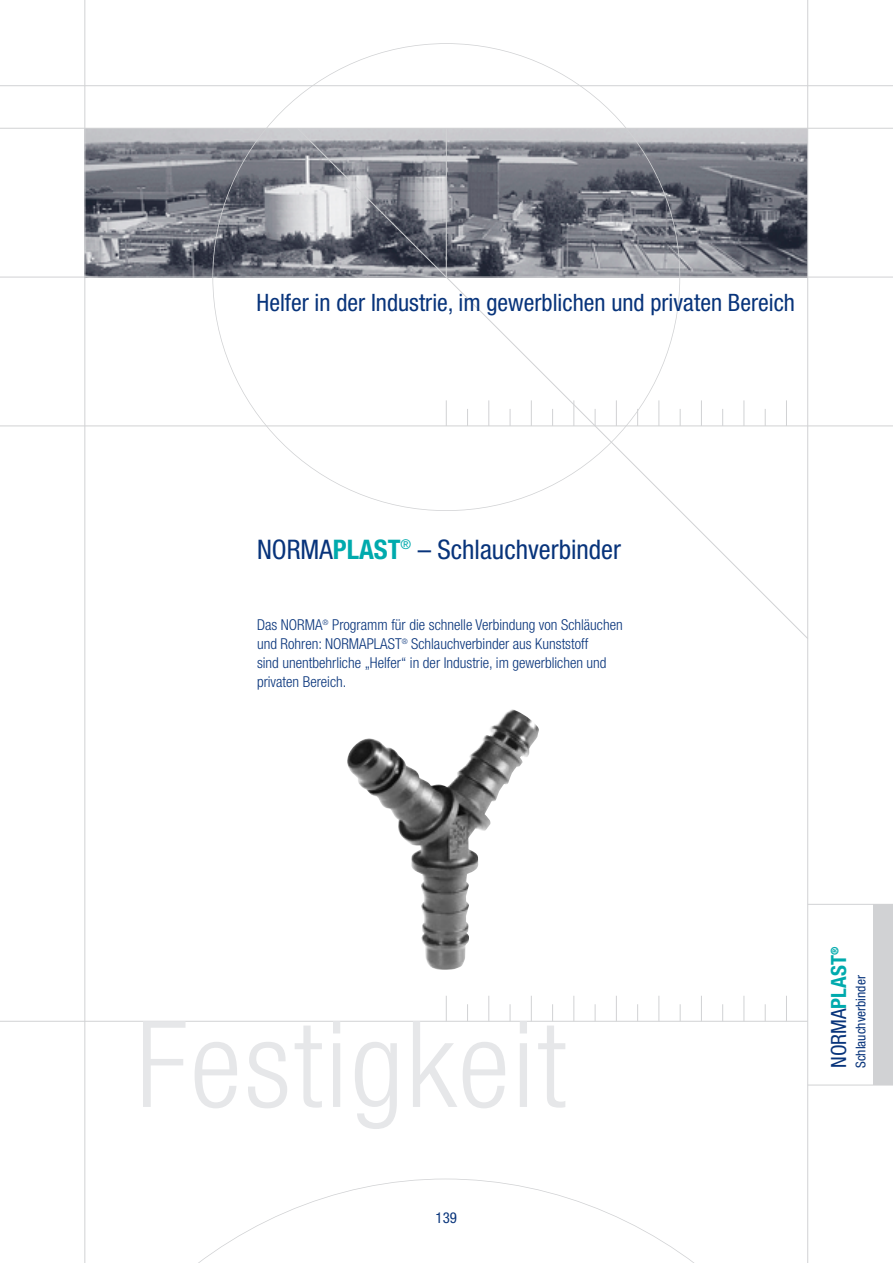
<style>
.page{position:relative;width:893px;height:1263px;background:#fff}
.page>*{position:absolute;margin:0;border:0;box-sizing:border-box;transform-origin:0 0}
.t1{font:300 condensed 120px "Helvetica Neue LT";letter-spacing:.025em;color:#e6e7e9}
.t2{font:condensed 27px "Helvetica Neue LT";color:#08347b}
.t3{font:condensed 24px "Helvetica Neue LT";color:#08347b}
.t4{font:condensed 21px "Helvetica Neue LT";color:#08347b}
.t5{font:300 condensed 15px/19.2px "Helvetica Neue LT";color:#08347b}
.t6{font:condensed 15px "Helvetica Neue LT";color:#08347b}
.t7{font:condensed 13.5px "Helvetica Neue LT";color:#08347b}
.s1{font-weight:700;color:#00aaad}
</style>
<div class="page">
<img style="left:85px;top:129px;width:211px;height:148px">
<svg style="left:198px;top:1178px;width:496px;height:85px"></svg>
<hr style="left:84px;top:1px;width:1px;height:1262px;background:#d1d2d4">
<hr style="left:807px;top:1px;width:1px;height:1262px;background:#d1d2d4">
<hr style="left:0;top:277px;width:893px;height:1px;background:#d1d2d4">
<hr style="left:0;top:425px;width:893px;height:1px;background:#d1d2d4">
<svg style="left:296px;top:127px;width:513px;height:513px"></svg>
<svg style="left:467px;top:409px;width:1px;height:17px"></svg>
<svg style="left:488px;top:400px;width:1px;height:26px"></svg>
<svg style="left:446px;top:400px;width:1px;height:26px"></svg>
<svg style="left:510px;top:409px;width:1px;height:17px"></svg>
<svg style="left:531px;top:400px;width:1px;height:26px"></svg>
<svg style="left:552px;top:409px;width:1px;height:17px"></svg>
<svg style="left:573px;top:400px;width:1px;height:26px"></svg>
<svg style="left:595px;top:409px;width:1px;height:17px"></svg>
<svg style="left:616px;top:400px;width:1px;height:26px"></svg>
<svg style="left:637px;top:409px;width:1px;height:17px"></svg>
<svg style="left:658px;top:400px;width:1px;height:26px"></svg>
<svg style="left:680px;top:409px;width:1px;height:17px"></svg>
<svg style="left:701px;top:400px;width:1px;height:26px"></svg>
<svg style="left:722px;top:409px;width:1px;height:17px"></svg>
<svg style="left:744px;top:400px;width:1px;height:26px"></svg>
<svg style="left:765px;top:409px;width:1px;height:17px"></svg>
<svg style="left:786px;top:400px;width:1px;height:26px"></svg>
<hr style="left:0;top:85px;width:893px;height:1px;background:#d1d2d4">
<hr style="left:0;top:128px;width:893px;height:1px;background:#d1d2d4">
<div style="left:874px;top:904px;width:19px;height:181px;background:#d1d2d4"></div>
<hr style="left:808px;top:1085px;width:85px;height:1px;background:#d1d2d4">
<hr style="left:808px;top:904px;width:85px;height:1px;background:#d1d2d4">
<img style="left:347px;top:709px;width:192px;height:261px">
<hr style="left:0;top:1021px;width:808px;height:1px;background:#d1d2d4">
<svg style="left:467px;top:1004px;width:1px;height:17px"></svg>
<svg style="left:488px;top:996px;width:1px;height:25px"></svg>
<svg style="left:446px;top:996px;width:1px;height:25px"></svg>
<svg style="left:510px;top:1004px;width:1px;height:17px"></svg>
<svg style="left:531px;top:996px;width:1px;height:25px"></svg>
<svg style="left:552px;top:1004px;width:1px;height:17px"></svg>
<svg style="left:573px;top:996px;width:1px;height:25px"></svg>
<svg style="left:595px;top:1004px;width:1px;height:17px"></svg>
<svg style="left:616px;top:996px;width:1px;height:25px"></svg>
<svg style="left:637px;top:1004px;width:1px;height:17px"></svg>
<svg style="left:658px;top:996px;width:1px;height:25px"></svg>
<svg style="left:680px;top:1004px;width:1px;height:17px"></svg>
<svg style="left:701px;top:996px;width:1px;height:25px"></svg>
<svg style="left:722px;top:1004px;width:1px;height:17px"></svg>
<svg style="left:744px;top:996px;width:1px;height:25px"></svg>
<svg style="left:765px;top:1004px;width:1px;height:17px"></svg>
<svg style="left:786px;top:996px;width:1px;height:25px"></svg>
<h3 class="t3" style="left:256px;top:294px;width:540px">Helfer in der Industrie, im gewerblichen und privaten Bereich</h3>
<h2 class="t2" style="left:257px;top:540px;width:365px">NORMA<span class="s1">PLAST</span><sup>®</sup> – Schlauchverbinder</h2>
<p class="t5" style="left:257px;top:616px;width:367px">Das NORMA<sup>®</sup> Programm für die schnelle Verbindung von Schläuchen und Rohren: NORMAPLAST<sup>®</sup> Schlauchverbinder aus Kunststoff<br>sind unentbehrliche „Helfer“ in der Industrie, im gewerblichen und privaten Bereich.</p>
<h1 class="t1" style="left:136px;top:1021px;width:431px">Festigkeit</h1>
<p class="t6" style="left:436px;top:1212px;width:23px">139</p>
<h3 class="t4" style="left:831px;top:1068px;width:123px;rotate:-90deg">NORMA<span class="s1">PLAST</span><sup>®</sup></h3>
<p class="t7" style="left:856px;top:1068px;width:94px;rotate:-90deg">Schlauchverbinder</p>
</div>
